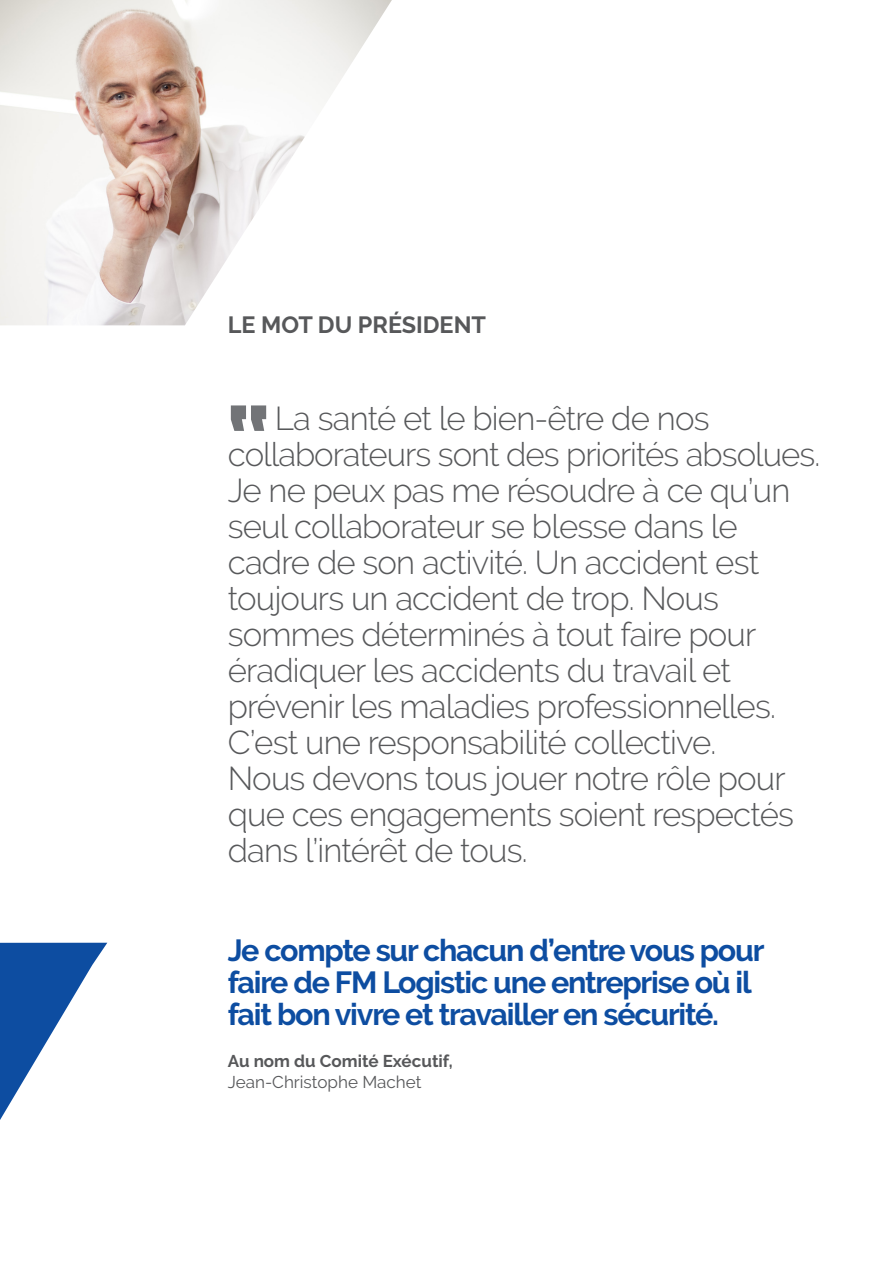
<style>
.page{position:relative;width:893px;height:1263px;background:#fff}
.page>*{position:absolute;margin:0;border:0;box-sizing:border-box;transform-origin:0 0}
.t1{font:300 33px/36px "Raleway";letter-spacing:-.025em;color:#57585a}
.t2{font:700 30.45px/32px "Raleway";letter-spacing:-.04em;color:#0d4da1}
.t3{font:700 23.4px "Raleway";color:#57585a}
.t4{font:700 17.1px "Raleway";color:#57585a}
.t5{font:17.1px "Raleway";color:#57585a}
</style>
<div class="page">
<svg style="left:0;top:943px;width:107px;height:177px"></svg>
<img style="left:0;top:0;width:392px;height:325px">
<svg style="left:231px;top:405px;width:35px;height:26px"></svg>
<p class="t3" style="left:228px;top:312px;width:260px">LE MOT DU PRÉSIDENT</p>
<p class="t1" style="left:228px;top:400px;width:594px;text-indent:47px">La santé et le bien-être de nos collaborateurs sont des priorités absolues.<br>Je ne peux pas me résoudre à ce qu’un seul collaborateur se blesse dans le cadre de son activité. Un accident est toujours un accident de trop. Nous sommes déterminés à tout faire pour éradiquer les accidents du travail et prévenir les maladies professionnelles.<br>C’est une responsabilité collective.<br>Nous devons tous jouer notre rôle pour que ces engagements soient respectés dans l’intérêt de tous.</p>
<p class="t2" style="left:228px;top:934px;width:538px">Je compte sur chacun d’entre vous pour faire de FM Logistic une entreprise où il fait bon vivre et travailler en sécurité.</p>
<p class="t4" style="left:228px;top:1051px;width:226px">Au nom du Comité Exécutif,</p>
<p class="t5" style="left:228px;top:1072px;width:195px">Jean-Christophe Machet</p>
</div>
